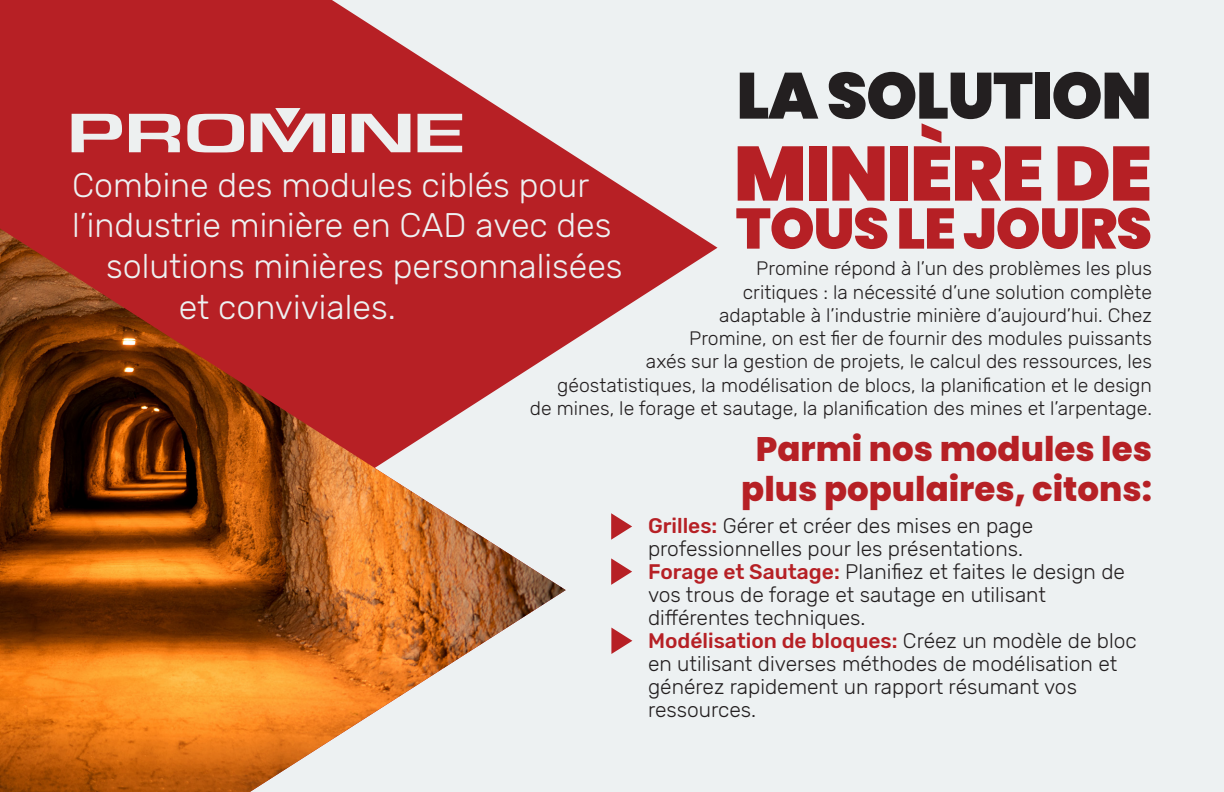
<style>
.page{position:relative;width:1224px;height:792px;background:#edf1f2}
.page>*{position:absolute;margin:0;border:0;box-sizing:border-box;transform-origin:0 0}
.t1{font:900 76.8px "Poppins";letter-spacing:-.02em;color:#b62025}
.t2{font:900 65px "Poppins";letter-spacing:-.02em;color:#231f20}
.t3{font:900 57px "Poppins";letter-spacing:-.02em;color:#b62025}
.t4{font:300 34px "Rubik";color:#edf1f2}
.t5{font:800 34px "Poppins";color:#b62025}
.t6{font:300 21px "Rubik";color:#231f20}
.t7{font:500 21px "Rubik";color:#b62025}
.t8{font:300 19.4px "Rubik";color:#231f20}
.s1{font-weight:500;color:#b62025}
.s2{font-weight:300;color:#231f20}
</style>
<div class="page">
<svg style="left:227px;top:0;width:491px;height:345px"></svg>
<div style="left:0;top:0;width:227px;height:228px;background:#b72025"></div>
<img style="left:0;top:228px;width:566px;height:564px">
<svg style="left:611px;top:513px;width:21px;height:27px"></svg>
<svg style="left:611px;top:558px;width:21px;height:27px"></svg>
<svg style="left:611px;top:627px;width:22px;height:27px"></svg>
<svg style="left:187px;top:114px;width:57px;height:38px"></svg>
<svg style="left:129px;top:114px;width:51px;height:38px"></svg>
<svg style="left:72px;top:114px;width:50px;height:38px"></svg>
<svg style="left:418px;top:114px;width:44px;height:38px"></svg>
<div style="left:332px;top:114px;width:13px;height:38px;background:#edf0f0"></div>
<svg style="left:352px;top:114px;width:58px;height:38px"></svg>
<svg style="left:251px;top:108px;width:74px;height:44px"></svg>
<p class="t2" style="left:737px;top:58px;width:417px">LA SOLUTION</p>
<p class="t1" style="left:734px;top:129px;width:420px">MINIÈRE DE</p>
<p class="t3" style="left:736px;top:196px;width:418px">TOUS LE JOURS</p>
<p class="t4" style="left:72px;top:166px;width:519px">Combine des modules ciblés pour</p>
<p class="t4" style="left:72px;top:207px;width:541px">l’industrie minière en CAD avec des</p>
<p class="t4" style="left:106px;top:247px;width:518px">solutions minières personnalisées</p>
<p class="t4" style="left:179px;top:288px;width:219px">et conviviales.</p>
<p class="t8" style="left:756px;top:258px;width:397px">Promine répond à l’un des problèmes les plus</p>
<p class="t8" style="left:743px;top:281px;width:411px">critiques : la nécessité d’une solution complète</p>
<p class="t8" style="left:719px;top:304px;width:434px">adaptable à l’industrie minière d’aujourd’hui. Chez</p>
<p class="t8" style="left:689px;top:328px;width:464px">Promine, on est fier de fournir des modules puissants</p>
<p class="t8" style="left:646px;top:351px;width:508px">axés sur la gestion de projets, le calcul des ressources, les</p>
<p class="t8" style="left:557px;top:374px;width:596px">géostatistiques, la modélisation de blocs, la planification et le design</p>
<p class="t8" style="left:530px;top:397px;width:624px">de mines, le forage et sautage, la planification des mines et l’arpentage.</p>
<p class="t5" style="left:756px;top:429px;width:398px">Parmi nos modules les</p>
<p class="t5" style="left:741px;top:469px;width:412px">plus populaires, citons:</p>
<p class="t6" style="left:648px;top:514px;width:387px"><span class="s1">Grilles:</span> Gérer et créer des mises en page</p>
<p class="t6" style="left:648px;top:537px;width:377px">professionnelles pour les présentations.</p>
<p class="t6" style="left:648px;top:560px;width:478px"><span class="s1">Forage et Sautage:</span> Planifiez et faites le design de</p>
<p class="t6" style="left:648px;top:583px;width:400px">vos trous de forage et sautage en utilisant</p>
<p class="t6" style="left:648px;top:606px;width:219px">différentes techniques.</p>
<p class="t7" style="left:648px;top:629px;width:490px">Modélisation de bloques: <span class="s2">Créez un modèle de bloc</span></p>
<p class="t6" style="left:648px;top:652px;width:471px">en utilisant diverses méthodes de modélisation et</p>
<p class="t6" style="left:648px;top:675px;width:431px">générez rapidement un rapport résumant vos</p>
<p class="t6" style="left:648px;top:698px;width:110px">ressources.</p>
</div>
